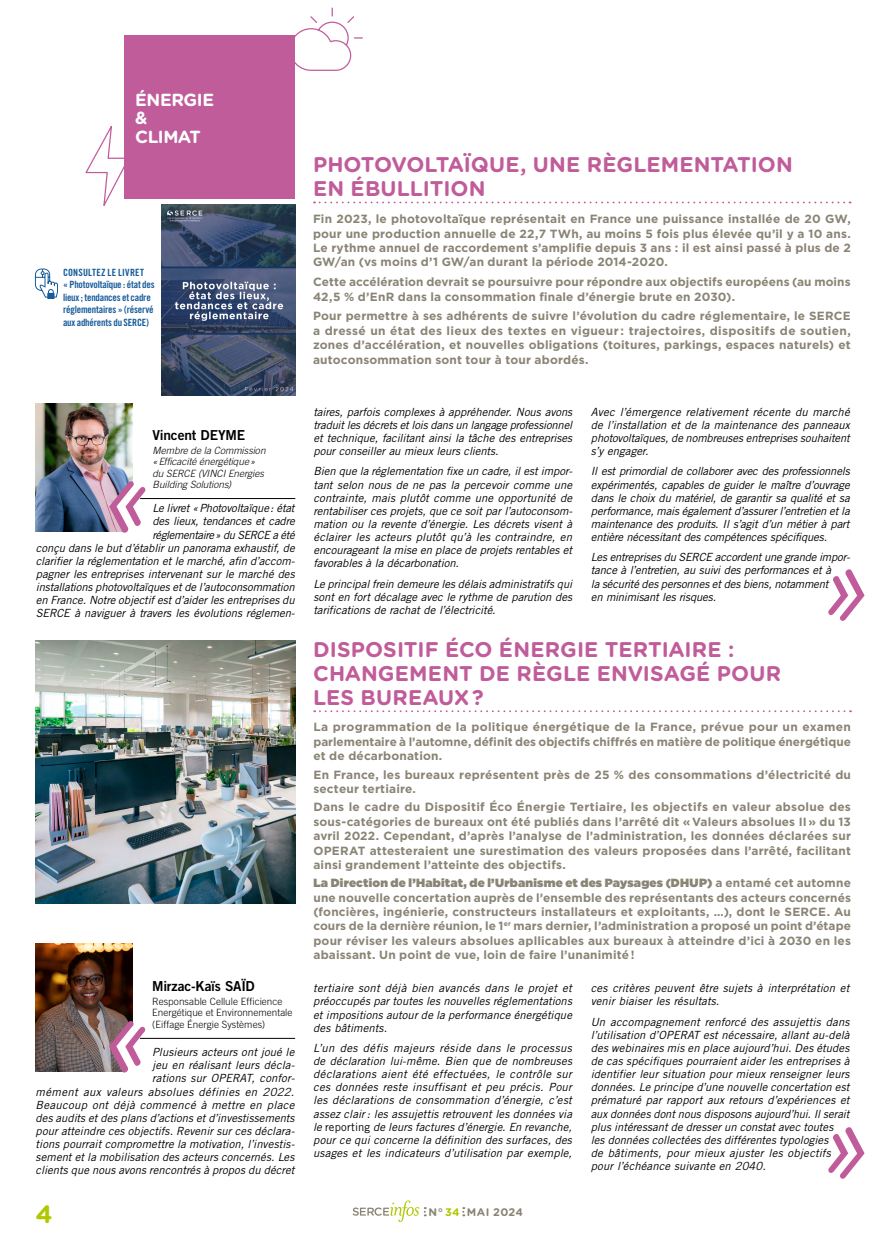
<style>
.page{position:relative;width:886px;height:1241px;background:#fff}
.page>*{position:absolute;margin:0;border:0;box-sizing:border-box;transform-origin:0 0}
.t1{font:700 25px "Gotham Rounded";color:#b1c800}
.t2{font:700 21.25px/23.8px "Gotham Rounded";letter-spacing:.005em;color:#c15c9b}
.t3{font:700 17.5px/18.8px "Gotham Rounded";letter-spacing:-.025em;color:#fff}
.t4{font:13.75px "Trade Gothic LT Bold Two";letter-spacing:-.015em;color:#000}
.t5{font:700 11.88px/14.4px "Gotham";letter-spacing:.01em;color:#898474;text-align:justify}
.t6{font:italic 11.25px/13.1px "Trade Gothic LT";color:#000;text-align:justify}
.t7{font:700 11px "Gotham Rounded";letter-spacing:.025em;color:#898474}
.t8{font:10px/12.5px "Trade Gothic LT Bold Cond Twenty";letter-spacing:-.015em;color:#165b9a}
.t9{font:italic 300 10px/11.2px "Trade Gothic LT";color:#000}
.t10{font:300 10px/11.2px "Trade Gothic LT";letter-spacing:.005em;color:#000}
.s1{font-weight:900}
.s2{font-style:normal}
.s3{color:#b1c800}
</style>
<div class="page">
<div style="left:125px;top:35px;width:170px;height:164px;background:#c15c9b"></div>
<svg style="left:85px;top:120px;width:40px;height:86px"></svg>
<svg style="left:295px;top:7px;width:68px;height:64px"></svg>
<svg style="left:314px;top:201px;width:536px;height:2px"></svg>
<svg style="left:314px;top:710px;width:537px;height:2px"></svg>
<img style="left:35px;top:640px;width:260px;height:263px">
<hr style="left:128px;top:498px;width:167px;height:1px;background:#000">
<img style="left:36px;top:403px;width:97px;height:128px">
<svg style="left:109px;top:481px;width:36px;height:51px"></svg>
<hr style="left:127px;top:1037px;width:168px;height:1px;background:#000">
<img style="left:35px;top:943px;width:97px;height:128px">
<svg style="left:109px;top:1020px;width:36px;height:52px"></svg>
<svg style="left:828px;top:1127px;width:36px;height:51px"></svg>
<svg style="left:828px;top:569px;width:36px;height:51px"></svg>
<svg style="left:353px;top:1200px;width:73px;height:21px"></svg>
<svg style="left:462px;top:1207px;width:2px;height:9px"></svg>
<img style="left:162px;top:205px;width:134px;height:190px">
<svg style="left:35px;top:268px;width:23px;height:31px"></svg>
<h3 class="t3" style="left:135px;top:89px;width:80px">ÉNERGIE &amp;<br>CLIMAT</h3>
<p class="t8" style="left:63px;top:266px;width:93px">CONSULTEZ LE LIVRET<br>« Photovoltaïque : état des lieux ; tendances et cadre réglementaires » (réservé aux adhérents du SERCE)</p>
<p class="t4" style="left:152px;top:426px;width:94px">Vincent DEYME</p>
<p class="t9" style="left:152px;top:444px;width:115px">Membre de la Commission «Efficacité énergétique» du SERCE (VINCI Energies<br>Building Solutions)</p>
<p class="t6" style="left:36px;top:501px;width:261px;text-align:right">Le livret «Photovoltaïque: état<br>des lieux, tendances et cadre<br>réglementaire» du SERCE a été<br>conçu dans le but d’établir un panorama exhaustif, de clarifier la réglementation et le marché, afin d’accom&shy;pagner les entreprises intervenant sur le marché des installations photovoltaïques et de l’autoconsommation en France. Notre objectif est d’aider les entreprises du SERCE à naviguer à travers les évolutions réglemen-</p>
<p class="t4" style="left:152px;top:977px;width:104px">Mirzac-Kaïs SAÏD</p>
<p class="t10" style="left:152px;top:995px;width:142px">Responsable Cellule Efficience<br>Energétique et Environnementale (Eiffage Énergie Systèmes)</p>
<p class="t6" style="left:36px;top:1045px;width:261px;text-align:right">Plusieurs acteurs ont joué le<br>jeu en réalisant leurs décla-<br>rations sur OPERAT, confor-<br>mément aux valeurs absolues définies en 2022.<br>Beaucoup ont déjà commencé à mettre en place des audits et des plans d’actions et d’investissements pour atteindre ces objectifs. Revenir sur ces déclara&shy;tions pourrait compromettre la motivation, l’investis&shy;sement et la mobilisation des acteurs concernés. Les clients que nous avons rencontrés à propos du décret</p>
<h2 class="t2" style="left:313px;top:152px;width:481px">PHOTOVOLTAÏQUE, UNE RÈGLEMENTATION<br>EN ÉBULLITION</h2>
<p class="t5" style="left:313px;top:212px;width:539px">Fin 2023, le photovoltaïque représentait en France une puissance installée de 20 GW, pour une production annuelle de 22,7 TWh, au moins 5 fois plus élevée qu’il y a 10 ans.<br>Le rythme annuel de raccordement s’amplifie depuis 3 ans : il est ainsi passé à plus de 2<br>GW/an (vs moins d’1 GW/an durant la période 2014-2020.</p>
<p class="t5" style="left:313px;top:275px;width:539px">Cette accélération devrait se poursuivre pour répondre aux objectifs européens (au moins<br>42,5 % d’EnR dans la consommation finale d’énergie brute en 2030).</p>
<p class="t5" style="left:313px;top:309px;width:539px">Pour permettre à ses adhérents de suivre l’évolution du cadre réglementaire, le SERCE a dressé un état des lieux des textes en vigueur : trajectoires, dispositifs de soutien, zones d’accélération, et nouvelles obligations (toitures, parkings, espaces naturels) et autoconsommation sont tour à tour abordés.</p>
<p class="t6" style="left:313px;top:405px;width:260px">taires, parfois complexes à appréhender. Nous avons traduit les décrets et lois dans un langage professionnel et technique, facilitant ainsi la tâche des entreprises pour conseiller au mieux leurs clients.</p>
<p class="t6" style="left:313px;top:464px;width:261px">Bien que la réglementation fixe un cadre, il est impor&shy;tant selon nous de ne pas la percevoir comme une contrainte, mais plutôt comme une opportunité de rentabiliser ces projets, que ce soit par l’autoconsom&shy;mation ou la revente d’énergie. Les décrets visent à éclairer les acteurs plutôt qu’à les contraindre, en encourageant la mise en place de projets rentables et favorables à la décarbonation.</p>
<p class="t6" style="left:313px;top:576px;width:260px">Le principal frein demeure les délais administratifs qui sont en fort décalage avec le rythme de parution des tarifications de rachat de l’électricité.</p>
<p class="t6" style="left:591px;top:405px;width:260px">Avec l’émergence relativement récente du marché de l’installation et de la maintenance des panneaux photovoltaïques, de nombreuses entreprises souhaitent s’y engager.</p>
<p class="t6" style="left:591px;top:464px;width:260px">Il est primordial de collaborer avec des professionnels expérimentés, capables de guider le maître d’ouvrage dans le choix du matériel, de garantir sa qualité et sa performance, mais également d’assurer l’entretien et la maintenance des produits. Il s’agit d’un métier à part entière nécessitant des compétences spécifiques.</p>
<p class="t6" style="left:591px;top:550px;width:261px;text-align:left">Les entreprises du SERCE accordent une grande impor&shy;tance à l’entretien, au suivi des performances et à<br>la sécurité des personnes et des biens, notamment<br>en minimisant les risques.</p>
<h2 class="t2" style="left:313px;top:636px;width:469px">DISPOSITIF ÉCO ÉNERGIE TERTIAIRE :<br>CHANGEMENT DE RÈGLE ENVISAGÉ POUR<br>LES BUREAUX ?</h2>
<p class="t5" style="left:313px;top:719px;width:539px">La programmation de la politique énergétique de la France, prévue pour un examen parlementaire à l’automne, définit des objectifs chiffrés en matière de politique énergétique et de décarbonation.</p>
<p class="t5" style="left:313px;top:767px;width:539px">En France, les bureaux représentent près de 25 % des consommations d’électricité du secteur tertiaire.</p>
<p class="t5" style="left:313px;top:799px;width:539px">Dans le cadre du Dispositif Éco Énergie Tertiaire, les objectifs en valeur absolue des sous-catégories de bureaux ont été publiés dans l’arrêté dit « Valeurs absolues II » du 13 avril 2022. Cependant, d’après l’analyse de l’administration, les données déclarées sur OPERAT attesteraient une surestimation des valeurs proposées dans l’arrêté, facilitant ainsi grandement l’atteinte des objectifs.</p>
<p class="t5" style="left:313px;top:875px;width:539px"><span class="s1">La Direction de l’Habitat, de l’Urbanisme et des Paysages (DHUP)</span> a entamé cet automne une nouvelle concertation auprès de l’ensemble des représentants des acteurs concernés (foncières, ingénierie, constructeurs installateurs et exploitants, …), dont le SERCE. Au cours de la dernière réunion, le 1<sup>er</sup> mars dernier, l’administration a proposé un point d’étape pour réviser les valeurs absolues apllicables aux bureaux à atteindre d’ici à 2030 en les abaissant. Un point de vue, loin de faire l’unanimité !</p>
<p class="t6" style="left:313px;top:981px;width:260px">tertiaire sont déjà bien avancés dans le projet et préoccupés par toutes les nouvelles réglementations et impositions autour de la performance énergétique des bâtiments.</p>
<p class="t6" style="left:313px;top:1041px;width:260px">L’un des défis majeurs réside dans le processus de déclaration lui-même. Bien que de nombreuses déclarations aient été effectuées, le contrôle sur ces données reste insuffisant et peu précis. Pour les déclarations de consommation d’énergie, c’est assez clair: les assujettis retrouvent les données via le <span class="s2">reporting</span> de leurs factures d’énergie. En revanche, pour ce qui concerne la définition des surfaces, des usages et les indicateurs d’utilisation par exemple,</p>
<p class="t6" style="left:591px;top:981px;width:260px">ces critères peuvent être sujets à interprétation et venir biaiser les résultats.</p>
<p class="t6" style="left:591px;top:1014px;width:260px;text-align:left">Un accompagnement renforcé des assujettis dans l’utilisation d’OPERAT est nécessaire, allant au-delà des webinaires mis en place aujourd’hui. Des études de cas spécifiques pourraient aider les entreprises à identifier leur situation pour mieux renseigner leurs données. Le principe d’une nouvelle concertation est prématuré par rapport aux retours d’expériences et aux données dont nous disposons aujourd’hui. Il serait plus intéressant de dresser un constat avec toutes les données collectées des différentes typologies<br>de bâtiments, pour mieux ajuster les objectifs pour l’échéance suivante en 2040.</p>
<h1 class="t1" style="left:35px;top:1195px;width:19px">4</h1>
<p class="t7" style="left:428px;top:1203px;width:96px">N° <span class="s3">34</span> MAI 2024</p>
</div>
